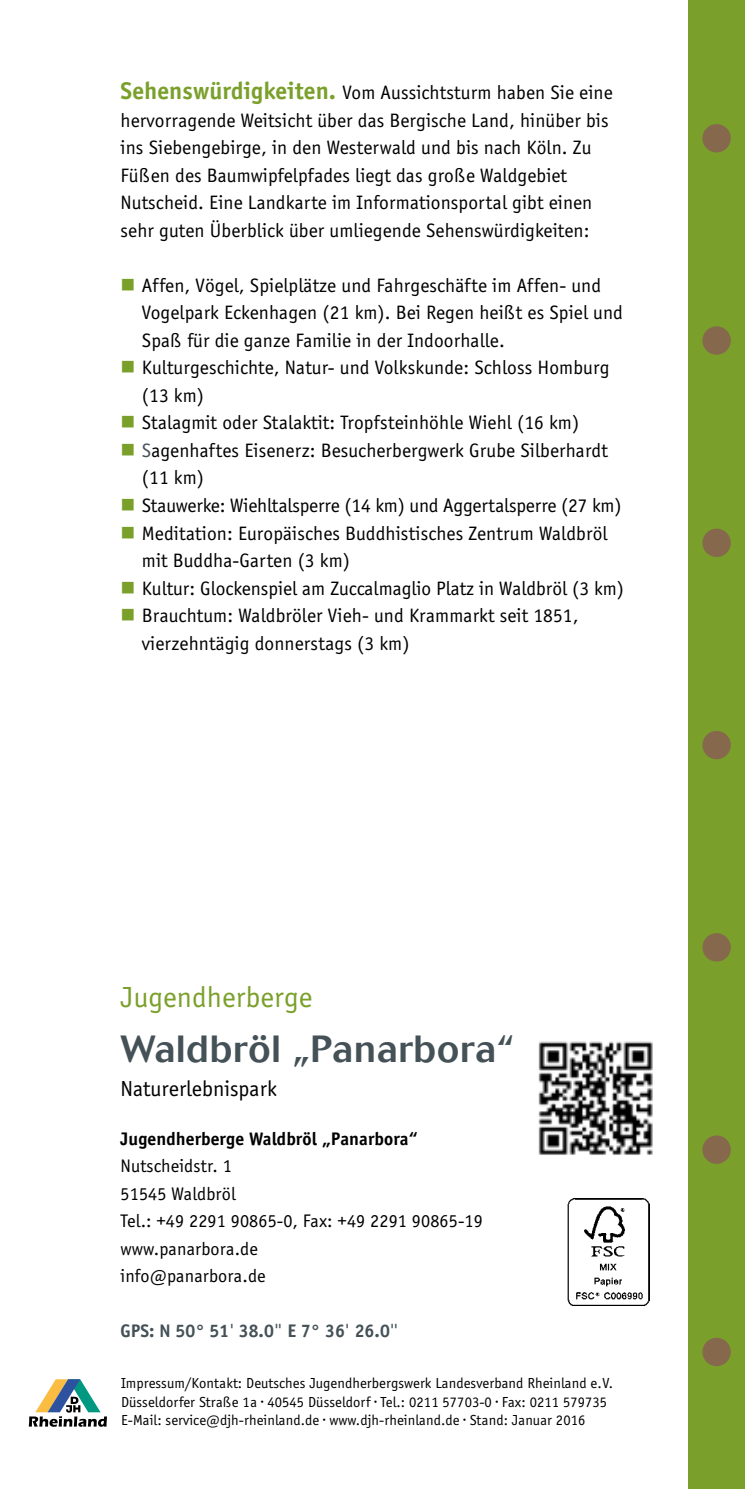
<style>
.page{position:relative;width:745px;height:1489px;background:#fff}
.page>*{position:absolute;margin:0;border:0;box-sizing:border-box;transform-origin:0 0}
.t1{font:500 37.5px "Cosmos Std";letter-spacing:.02em;color:#445157}
.t2{font:30px "Officina Sans EF";letter-spacing:.005em;color:#7aa02b}
.t3{font:22.5px "Officina Sans EF";color:#000}
.t4{font:20px/27.5px "Officina Sans EF";letter-spacing:.005em;color:#000}
.t5{font:18.75px/27.5px "Officina Sans EF";letter-spacing:.005em;color:#000}
.t6{font:700 18.75px "Officina Sans EF";letter-spacing:.005em;color:#000}
.t7{font:700 18.75px "Officina Sans EF";letter-spacing:.005em;color:#445157}
.t8{font:15px/18.8px "Officina Sans EF";letter-spacing:.005em;color:#000}
.s1{font-weight:700;font-size:25px;color:#7aa02b}
.s2{color:#445157}
.s3{font-family:"Meta Offc Norm";font-weight:400}
</style>
<div class="page">
<hr style="left:744px;top:0;width:1px;height:1488px;background:#7aa02b">
<div style="left:687px;top:0;width:57px;height:1488px;background:#7aa02b"></div>
<div style="left:702px;top:124px;width:28px;height:28px;background:#86684d;border-radius:50%"></div>
<div style="left:702px;top:326px;width:28px;height:29px;background:#86684d;border-radius:50%"></div>
<div style="left:702px;top:528px;width:28px;height:29px;background:#86684d;border-radius:50%"></div>
<div style="left:702px;top:731px;width:28px;height:28px;background:#86684d;border-radius:50%"></div>
<div style="left:702px;top:933px;width:28px;height:28px;background:#86684d;border-radius:50%"></div>
<div style="left:702px;top:1135px;width:28px;height:28px;background:#86684d;border-radius:50%"></div>
<div style="left:702px;top:1337px;width:28px;height:28px;background:#86684d;border-radius:50%"></div>
<img style="left:538px;top:1041px;width:115px;height:114px">
<img style="left:567px;top:1198px;width:81px;height:107px">
<svg style="left:29px;top:1379px;width:78px;height:47px"></svg>
<p class="t4" style="left:120px;top:79px;width:493px"><span class="s1">Sehenswürdigkeiten.</span> Vom Aussichtsturm haben Sie eine hervorragende Weitsicht über das Bergische Land, hinüber bis ins Siebengebirge, in den Westerwald und bis nach Köln. Zu Füßen des Baumwipfelpfades liegt das große Waldgebiet Nutscheid. Eine Landkarte im Informationsportal gibt einen sehr guten Überblick über umliegende Sehenswürdigkeiten:</p>
<p class="t4" style="left:142px;top:272px;width:483px">Affen, Vögel, Spielplätze und Fahrgeschäfte im Affen- und Vogelpark Eckenhagen (21 km). Bei Regen heißt es Spiel und Spaß für die ganze Familie in der Indoorhalle.<br>Kulturgeschichte, Natur- und Volkskunde: Schloss Homburg (13 km)<br>Stalagmit oder Stalaktit: Tropfsteinhöhle Wiehl (16 km)<br><span class="s2">S</span>agenhaftes Eisenerz: Besucherbergwerk Grube Silberhardt (11 km)<br>Stauwerke: Wiehltalsperre (14 km) und Aggertalsperre (27 km)<br>Meditation: Europäisches Buddhistisches Zentrum Waldbröl mit Buddha-Garten (3 km)<br>Kultur: Glockenspiel am Zuccalmaglio Platz in Waldbröl (3 km)<br>Brauchtum: Waldbröler Vieh- und Krammarkt seit 1851, vierzehntägig donnerstags (3 km)</p>
<h2 class="t2" style="left:120px;top:980px;width:193px">Jugendherberge</h2>
<h1 class="t1" style="left:120px;top:1027px;width:394px">Waldbröl „Panarbora“</h1>
<p class="t3" style="left:120px;top:1076px;width:157px">Naturerlebnispark</p>
<p class="t6" style="left:120px;top:1127px;width:298px">Jugendherberge Waldbröl „Panarbora“</p>
<p class="t5" style="left:120px;top:1152px;width:363px">Nutscheidstr. 1<br>51545 Waldbröl<br>Tel.: +49 2291 90865-0, Fax: +49 2291 90865-19 www.panarbora.de<br>info@panarbora.de</p>
<p class="t7" style="left:120px;top:1319px;width:279px">GPS: N 50° 51<span class="s3">'</span> 38.0<span class="s3">''</span> E 7° 36<span class="s3">'</span> 26.0<span class="s3">''</span></p>
<p class="t8" style="left:121px;top:1373px;width:493px">Impressum/Kontakt: Deutsches Jugendherbergswerk Landesverband Rheinland e.V.<br>Düsseldorfer Straße 1a · 40545 Düsseldorf · Tel.: 0211 57703-0 · Fax: 0211 579735<br>E-Mail: service@djh-rheinland.de · www.djh-rheinland.de · Stand: Januar 2016</p>
</div>
